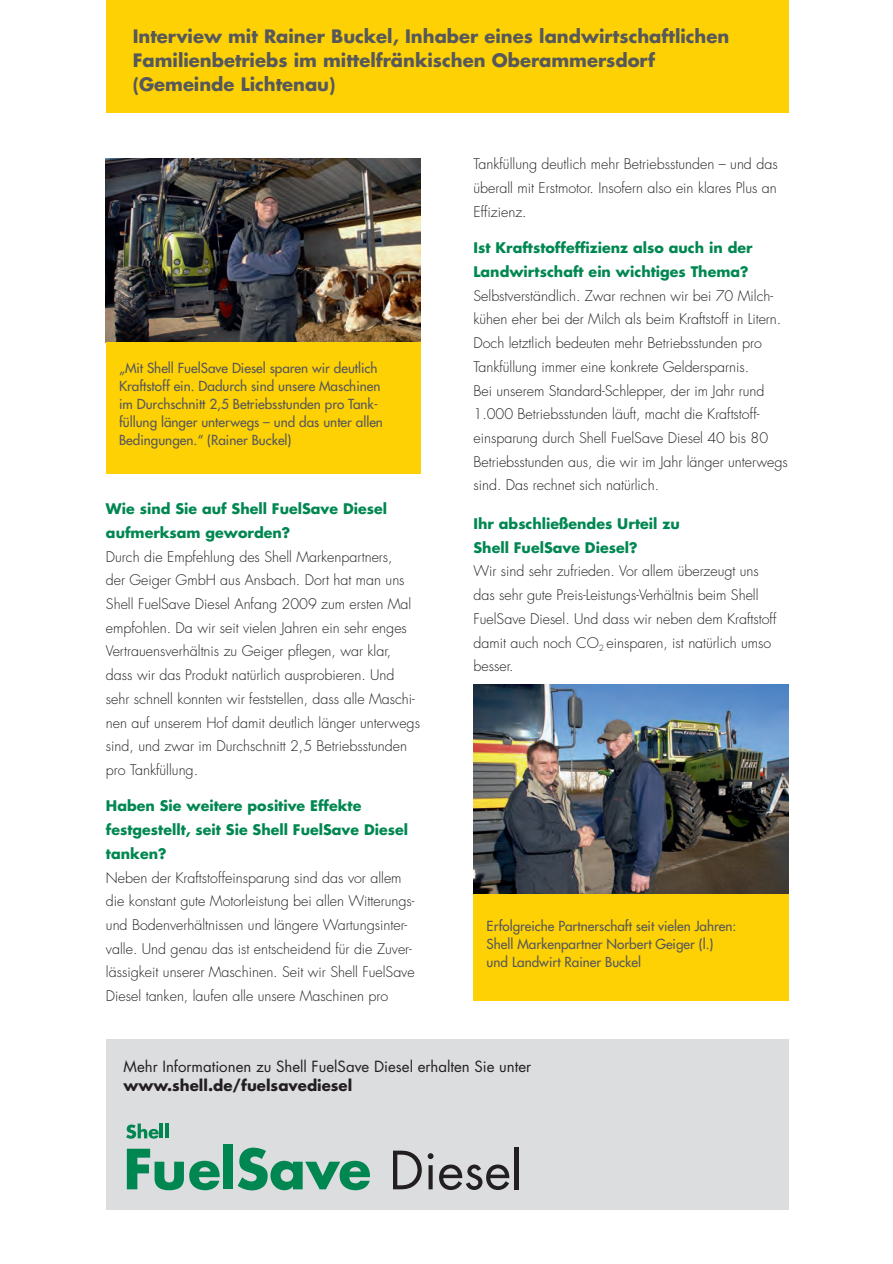
<style>
.page{position:relative;width:893px;height:1264px;background:#fff}
.page>*{position:absolute;margin:0;border:0;box-sizing:border-box;transform-origin:0 0}
.t1{font:700 18px/24px "Futura LT";color:#57585a}
.t2{font:15px "Futura LT";color:#231f20}
.t3{font:700 15px "Futura LT";color:#231f20}
.t4{font:300 14.25px/23.7px "Futura LT";color:#231f20}
.t5{font:700 14.25px/23.7px "Futura LT";color:#008751}
.t6{font:13.5px/18px "Futura LT";color:#57585a}
</style>
<div class="page">
<div style="left:106px;top:0;width:683px;height:113px;background:#fed105"></div>
<img style="left:106px;top:158px;width:315px;height:184px">
<div style="left:106px;top:342px;width:314px;height:132px;background:#fed105"></div>
<img style="left:474px;top:684px;width:315px;height:210px">
<div style="left:474px;top:894px;width:315px;height:106px;background:#fed105"></div>
<div style="left:106px;top:1038px;width:683px;height:171px;background:#dcdddf"></div>
<svg style="left:126px;top:1123px;width:33px;height:15px"></svg>
<hr style="left:160px;top:1123px;width:3px;height:15px;background:#008751">
<hr style="left:165px;top:1123px;width:3px;height:15px;background:#008751">
<svg style="left:127px;top:1148px;width:93px;height:41px"></svg>
<div style="left:223px;top:1144px;width:10px;height:45px;background:#008751"></div>
<svg style="left:238px;top:1147px;width:132px;height:43px"></svg>
<svg style="left:393px;top:1150px;width:29px;height:39px"></svg>
<svg style="left:428px;top:1153px;width:82px;height:36px"></svg>
<hr style="left:515px;top:1146px;width:4px;height:43px;background:#231f20">
<p class="t1" style="left:133px;top:24px;width:598px">Interview mit Rainer Buckel, Inhaber eines landwirtschaftlichen<br>Familienbetriebs im mittelfränkischen Oberammersdorf (Gemeinde Lichtenau)</p>
<p class="t6" style="left:119px;top:359px;width:265px">„Mit Shell FuelSave Diesel sparen wir deutlich Kraftstoff ein. Dadurch sind unsere Maschinen im Durchschnitt 2,5 Betriebsstunden pro Tank&shy;füllung länger unterwegs – und das unter allen Bedingungen.“ (Rainer Buckel)</p>
<p class="t5" style="left:106px;top:496px;width:283px">Wie sind Sie auf Shell FuelSave Diesel aufmerksam geworden?</p>
<p class="t4" style="left:106px;top:545px;width:316px">Durch die Empfehlung des Shell Markenpartners,<br>der Geiger GmbH aus Ansbach. Dort hat man uns Shell FuelSave Diesel Anfang 2009 zum ersten Mal empfohlen. Da wir seit vielen Jahren ein sehr enges Vertrauensverhältnis zu Geiger pflegen, war klar, dass wir das Produkt natürlich ausprobieren. Und sehr schnell konnten wir feststellen, dass alle Maschi&shy;nen auf unserem Hof damit deutlich länger unterwegs sind, und zwar im Durchschnitt 2,5 Betriebsstunden pro Tankfüllung.</p>
<p class="t5" style="left:106px;top:793px;width:304px">Haben Sie weitere positive Effekte festgestellt, seit Sie Shell FuelSave Diesel tanken?</p>
<p class="t4" style="left:106px;top:865px;width:310px">Neben der Kraftstoffeinsparung sind das vor allem die konstant gute Motorleistung bei allen Witterungs&shy;und Bodenverhältnissen und längere Wartungsinter&shy;valle. Und genau das ist entscheidend für die Zuver&shy;lässigkeit unserer Maschinen. Seit wir Shell FuelSave Diesel tanken, laufen alle unsere Maschinen pro</p>
<p class="t4" style="left:474px;top:153px;width:306px;text-align:justify">Tankfüllung deutlich mehr Betriebsstunden – und das überall mit Erstmotor. Insofern also ein klares Plus an Effizienz.</p>
<p class="t5" style="left:474px;top:236px;width:281px">Ist Kraftstoffeffizienz also auch in der<br>Landwirtschaft ein wichtiges Thema?</p>
<p class="t4" style="left:474px;top:284px;width:316px">Selbstverständlich. Zwar rechnen wir bei 70 Milch&shy;kühen eher bei der Milch als beim Kraftstoff in Litern.<br>Doch letztlich bedeuten mehr Betriebsstunden pro Tankfüllung immer eine konkrete Geldersparnis.<br>Bei unserem Standard-Schlepper, der im Jahr rund 1.000 Betriebsstunden läuft, macht die Kraftstoff&shy;einsparung durch Shell FuelSave Diesel 40 bis 80<br>Betriebsstunden aus, die wir im Jahr länger unterwegs sind. Das rechnet sich natürlich.</p>
<p class="t5" style="left:474px;top:511px;width:208px">Ihr abschließendes Urteil zu<br>Shell FuelSave Diesel?</p>
<p class="t4" style="left:474px;top:559px;width:305px">Wir sind sehr zufrieden. Vor allem überzeugt uns das sehr gute Preis-Leistungs-Verhältnis beim Shell FuelSave Diesel. Und dass wir neben dem Kraftstoff damit auch noch CO<sub>2</sub> einsparen, ist natürlich umso besser.</p>
<p class="t6" style="left:487px;top:916px;width:251px">Erfolgreiche Partnerschaft seit vielen Jahren:<br>Shell Markenpartner Norbert Geiger (l.) und Landwirt Rainer Buckel</p>
<p class="t2" style="left:124px;top:1056px;width:409px">Mehr Informationen zu Shell FuelSave Diesel erhalten Sie unter</p>
<p class="t3" style="left:124px;top:1075px;width:230px">www.shell.de/fuelsavediesel</p>
</div>
